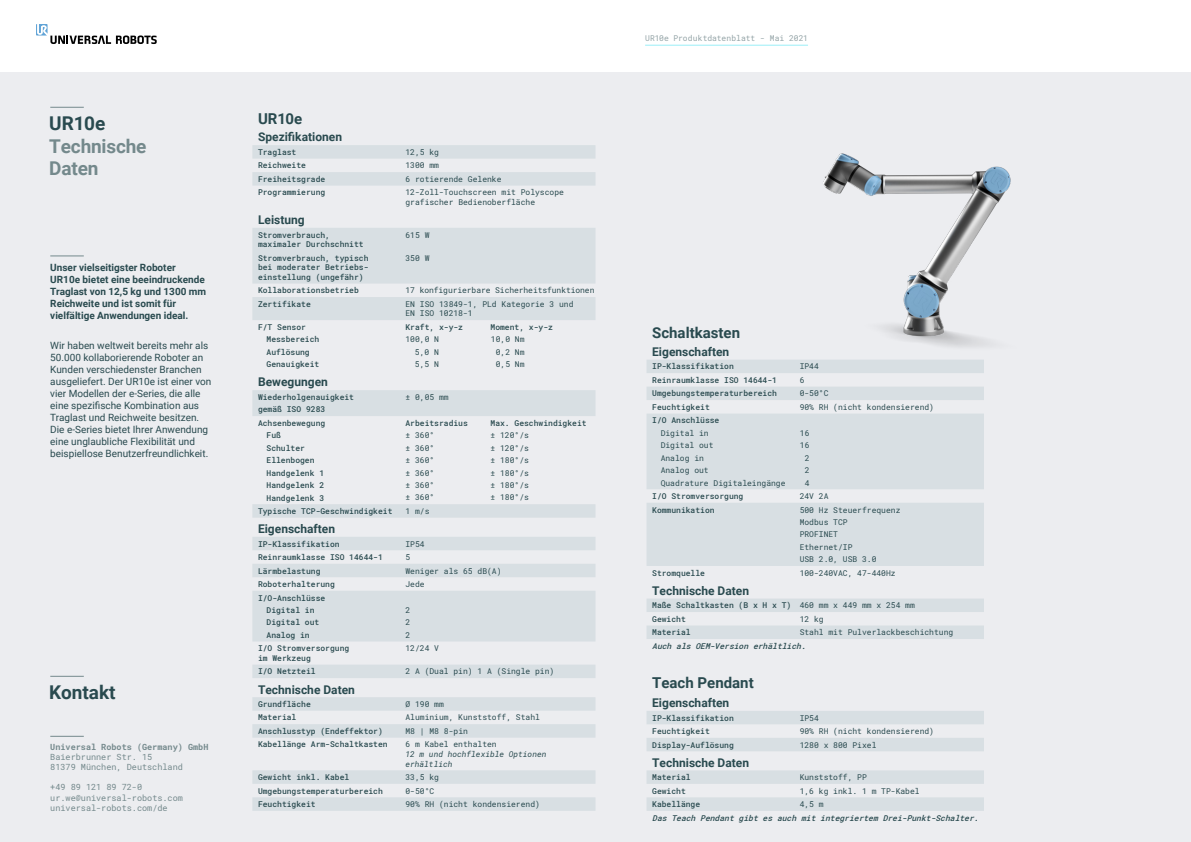
<style>
.page{position:relative;width:1191px;height:842px;background:#fff}
.page>*{position:absolute;margin:0;border:0;box-sizing:border-box;transform-origin:0 0}
.t1{font:700 19px/22.8px "Roboto";letter-spacing:-.01em;color:#74898c}
.t2{font:700 19px "Roboto";color:#294a4f}
.t3{font:700 15px "Roboto";color:#294a4f}
.t4{font:700 12px "Roboto";color:#294a4f}
.t5{font:10px/12px "Roboto";color:#294a4f}
.t6{font:700 10px/12px "Roboto";color:#294a4f}
.t7{font:8.5px/10.2px "Roboto Mono";color:#74898c}
.t8{font:700 8.5px "Roboto Mono";color:#74898c}
.t9{font:500 8px/12.4px "Roboto Mono";color:#294a4f}
.t10{font:8px/12.4px "Roboto Mono";color:#294a4f}
.t11{font:italic 500 8px "Roboto Mono";color:#294a4f}
.t12{font:italic 8px/9.6px "Roboto Mono";color:#294a4f}
.t13{font:8px "Roboto Mono";letter-spacing:-.005em;color:#94a4a7}
.s1{font-weight:400}
</style>
<div class="page">
<div style="left:0;top:72px;width:1191px;height:770px;background:#ecedf0"></div>
<svg style="left:36px;top:24px;width:121px;height:20px"></svg>
<hr style="left:50px;top:107px;width:34px;height:1px;background:#74898c">
<hr style="left:50px;top:256px;width:34px;height:1px;background:#74898c">
<svg style="left:252px;top:145px;width:343px;height:666px"></svg>
<hr style="left:645px;top:45px;width:163px;height:1px;background:#9beef7">
<img style="left:823px;top:153px;width:188px;height:194px">
<hr style="left:50px;top:676px;width:34px;height:1px;background:#74898c">
<hr style="left:50px;top:736px;width:34px;height:1px;background:#74898c">
<svg style="left:647px;top:360px;width:337px;height:451px;fill:#d8dfe3"></svg>
<h1 class="t2" style="left:49px;top:110px;width:58px">UR10e</h1>
<h1 class="t1" style="left:49px;top:134px;width:99px">Technische<br>Daten</h1>
<p class="t6" style="left:50px;top:261px;width:157px">Unser vielseitigster Roboter<br>UR10e bietet eine beeindruckende<br>Traglast von 12,5 kg und 1300 mm<br>Reichweite und ist somit für vielfältige Anwendungen ideal.</p>
<p class="t5" style="left:50px;top:339px;width:163px">Wir haben weltweit bereits mehr als 50.000 kollaborierende Roboter an Kunden verschiedenster Branchen ausgeliefert. Der UR10e ist einer von vier Modellen der e-Series, die alle eine spezifische Kombination aus Traglast und Reichweite besitzen.<br>Die e-Series bietet Ihrer Anwendung eine unglaubliche Flexibilität und beispiellose Benutzerfreundlichkeit.</p>
<h1 class="t2" style="left:49px;top:679px;width:68px">Kontakt</h1>
<p class="t8" style="left:50px;top:740px;width:160px">Universal Robots (Germany) GmbH</p>
<p class="t7" style="left:50px;top:751px;width:134px">Baierbrunner Str. 15<br>81379 München, Deutschland</p>
<p class="t7" style="left:50px;top:782px;width:134px">+49 89 121 89 72-0 ur.we@universal-robots.com universal-robots.com/de</p>
<h2 class="t3" style="left:258px;top:108px;width:46px">UR10e</h2>
<h3 class="t4" style="left:258px;top:129px;width:85px">Spezifikationen</h3>
<p class="t9" style="left:258px;top:146px;width:40px">Traglast</p>
<p class="t10" style="left:405px;top:146px;width:35px">12,5 kg</p>
<p class="t9" style="left:258px;top:159px;width:49px">Reichweite</p>
<p class="t10" style="left:405px;top:159px;width:35px">1300 mm</p>
<p class="t9" style="left:258px;top:173px;width:69px">Freiheitsgrade</p>
<p class="t10" style="left:405px;top:173px;width:98px">6 rotierende Gelenke</p>
<p class="t9" style="left:258px;top:186px;width:69px">Programmierung</p>
<p class="t10" style="left:405px;top:187px;width:160px;line-height:9.6px">12-Zoll-Touchscreen mit Polyscope grafischer Bedienoberfläche</p>
<h3 class="t4" style="left:258px;top:211px;width:48px">Leistung</h3>
<p class="t9" style="left:258px;top:230px;width:107px;line-height:9.6px">Stromverbrauch, maximaler Durchschnitt</p>
<p class="t10" style="left:405px;top:228px;width:25px">615 W</p>
<p class="t9" style="left:258px;top:253px;width:112px;line-height:9.6px;text-align:justify">Stromverbrauch, typisch bei moderater Betriebs&shy;einstellung (ungefähr)</p>
<p class="t10" style="left:405px;top:251px;width:25px">350 W</p>
<p class="t9" style="left:258px;top:284px;width:102px">Kollaborationsbetrieb</p>
<p class="t10" style="left:405px;top:284px;width:190px">17 konfigurierbare Sicherheitsfunktionen</p>
<p class="t9" style="left:258px;top:297px;width:54px">Zertifikate</p>
<p class="t10" style="left:405px;top:299px;width:170px;line-height:9.6px">EN ISO 13849-1, PLd Kategorie 3 und<br>EN ISO 10218-1</p>
<p class="t9" style="left:266px;top:321px;width:54px;text-indent:-9px">F/T Sensor<br>Messbereich<br>Auflösung<br>Genauigkeit</p>
<p class="t9" style="left:405px;top:321px;width:59px">Kraft, x-y-z</p>
<p class="t9" style="left:490px;top:321px;width:64px">Moment, x-y-z</p>
<p class="t10" style="left:491px;top:333px;width:35px;text-align:center">10,0 Nm<br>0,2 Nm<br>0,5 Nm</p>
<p class="t10" style="left:415px;top:333px;width:25px;text-align:justify;text-indent:-9px">100,0 N 5,0 N 5,5 N</p>
<h3 class="t4" style="left:258px;top:374px;width:71px">Bewegungen</h3>
<p class="t9" style="left:258px;top:391px;width:97px">Wiederholgenauigkeit gemäß ISO 9283</p>
<p class="t10" style="left:405px;top:391px;width:45px">± 0,05 mm</p>
<p class="t9" style="left:266px;top:417px;width:60px;text-indent:-9px">Achsenbewegung<br>Fuß<br>Schulter<br>Ellenbogen<br>Handgelenk 1<br>Handgelenk 2<br>Handgelenk 3</p>
<p class="t9" style="left:405px;top:416px;width:64px">Arbeitsradius</p>
<p class="t10" style="left:405px;top:429px;width:30px;text-align:justify">± 360° ± 360° ± 360° ± 360° ± 360° ± 360°</p>
<p class="t9" style="left:490px;top:416px;width:97px">Max. Geschwindigkeit</p>
<p class="t10" style="left:490px;top:429px;width:40px;text-align:justify">± 120°/s ± 120°/s ± 180°/s ± 180°/s ± 180°/s ± 180°/s</p>
<p class="t9" style="left:258px;top:505px;width:136px">Typische TCP-Geschwindigkeit</p>
<p class="t10" style="left:405px;top:505px;width:25px">1 m/s</p>
<h3 class="t4" style="left:258px;top:520px;width:79px">Eigenschaften</h3>
<p class="t9" style="left:258px;top:537px;width:83px">IP-Klassifikation</p>
<p class="t10" style="left:405px;top:537px;width:21px">IP54</p>
<p class="t9" style="left:258px;top:551px;width:126px">Reinraumklasse ISO 14644-1</p>
<p class="t10" style="left:405px;top:551px;width:6px">5</p>
<p class="t9" style="left:258px;top:564px;width:64px">Lärmbelastung</p>
<p class="t10" style="left:405px;top:564px;width:98px">Weniger als 65 dB(A)</p>
<p class="t9" style="left:258px;top:578px;width:78px">Roboterhalterung</p>
<p class="t10" style="left:405px;top:578px;width:21px">Jede</p>
<p class="t9" style="left:266px;top:591px;width:60px;text-indent:-9px">I/O-Anschlüsse<br>Digital in<br>Digital out<br>Analog in</p>
<p class="t10" style="left:405px;top:604px;width:6px;text-align:justify">2<br>2<br>2</p>
<p class="t9" style="left:258px;top:643px;width:93px;line-height:9.6px">I/O Stromversorgung im Werkzeug</p>
<p class="t10" style="left:405px;top:642px;width:35px">12/24 V</p>
<p class="t9" style="left:258px;top:665px;width:59px">I/O Netzteil</p>
<p class="t10" style="left:405px;top:665px;width:150px">2 A (Dual pin) 1 A (Single pin)</p>
<h3 class="t4" style="left:258px;top:681px;width:98px">Technische Daten</h3>
<p class="t9" style="left:258px;top:698px;width:54px">Grundfläche</p>
<p class="t10" style="left:405px;top:698px;width:40px">Ø 190 mm</p>
<p class="t9" style="left:258px;top:711px;width:40px">Material</p>
<p class="t10" style="left:405px;top:711px;width:136px">Aluminium, Kunststoff, Stahl</p>
<p class="t9" style="left:258px;top:725px;width:126px">Anschlusstyp (Endeffektor)</p>
<p class="t10" style="left:405px;top:725px;width:64px">M8 | M8 8-pin</p>
<p class="t9" style="left:258px;top:738px;width:131px">Kabellänge Arm-Schaltkasten</p>
<p class="t10" style="left:405px;top:738px;width:93px">6 m Kabel enthalten</p>
<p class="t12" style="left:405px;top:749px;width:142px">12 m und hochflexible Optionen erhältlich</p>
<p class="t9" style="left:258px;top:771px;width:93px">Gewicht inkl. Kabel</p>
<p class="t10" style="left:405px;top:771px;width:35px">33,5 kg</p>
<p class="t9" style="left:258px;top:784px;width:126px">Umgebungstemperaturbereich</p>
<p class="t10" style="left:405px;top:784px;width:30px">0-50°C</p>
<p class="t9" style="left:258px;top:798px;width:59px">Feuchtigkeit</p>
<p class="t10" style="left:405px;top:798px;width:136px">90% RH (nicht kondensierend)</p>
<p class="t13" style="left:645px;top:33px;width:164px">UR10e Produktdatenblatt - Mai 2021</p>
<h2 class="t3" style="left:652px;top:322px;width:89px">Schaltkasten</h2>
<h3 class="t4" style="left:652px;top:343px;width:79px">Eigenschaften</h3>
<p class="t9" style="left:652px;top:360px;width:83px">IP-Klassifikation</p>
<p class="t10" style="left:799px;top:360px;width:21px">IP44</p>
<p class="t9" style="left:652px;top:374px;width:126px">Reinraumklasse ISO 14644-1</p>
<p class="t10" style="left:799px;top:374px;width:6px">6</p>
<p class="t9" style="left:652px;top:387px;width:126px">Umgebungstemperaturbereich</p>
<p class="t10" style="left:799px;top:387px;width:30px">0-50°C</p>
<p class="t9" style="left:652px;top:401px;width:59px">Feuchtigkeit</p>
<p class="t10" style="left:799px;top:401px;width:136px">90% RH (nicht kondensierend)</p>
<p class="t9" style="left:652px;top:414px;width:69px">I/O Anschlüsse</p>
<p class="t10" style="left:660px;top:426px;width:126px">Digital in<br>Digital out<br>Analog in<br>Analog out<br>Quadrature Digitaleingänge</p>
<p class="t10" style="left:800px;top:426px;width:11px;text-align:right">16<br>16<br>2<br>2<br>4</p>
<p class="t9" style="left:652px;top:490px;width:93px">I/O Stromversorgung</p>
<p class="t10" style="left:799px;top:490px;width:30px">24V 2A</p>
<p class="t9" style="left:652px;top:503px;width:64px">Kommunikation</p>
<p class="t10" style="left:799px;top:503px;width:102px">500 Hz Steuerfrequenz<br>Modbus TCP<br>PROFINET<br>Ethernet/IP<br>USB 2.0, USB 3.0</p>
<p class="t9" style="left:652px;top:566px;width:54px">Stromquelle</p>
<p class="t10" style="left:799px;top:566px;width:98px">100-240VAC, 47-440Hz</p>
<h3 class="t4" style="left:652px;top:582px;width:98px">Technische Daten</h3>
<p class="t9" style="left:652px;top:598px;width:264px;line-height:13.5px">Maße Schaltkasten (B x H x T) <span class="s1">460 mm x 449 mm x 254 mm<br></span>Gewicht</p>
<p class="t10" style="left:799px;top:612px;width:25px">12 kg</p>
<p class="t9" style="left:652px;top:626px;width:40px">Material</p>
<p class="t10" style="left:799px;top:626px;width:155px">Stahl mit Pulverlackbeschichtung</p>
<p class="t11" style="left:652px;top:640px;width:158px">Auch als OEM-Version erhältlich.</p>
<h2 class="t3" style="left:652px;top:672px;width:103px">Teach Pendant</h2>
<h3 class="t4" style="left:652px;top:694px;width:79px">Eigenschaften</h3>
<p class="t9" style="left:652px;top:711px;width:83px">IP-Klassifikation</p>
<p class="t10" style="left:799px;top:711px;width:21px">IP54</p>
<p class="t9" style="left:652px;top:725px;width:59px">Feuchtigkeit</p>
<p class="t10" style="left:799px;top:725px;width:136px">90% RH (nicht kondensierend)</p>
<p class="t9" style="left:652px;top:738px;width:83px">Display-Auflösung</p>
<p class="t10" style="left:799px;top:738px;width:78px">1280 x 800 Pixel</p>
<h3 class="t4" style="left:652px;top:754px;width:98px">Technische Daten</h3>
<p class="t9" style="left:652px;top:771px;width:40px">Material</p>
<p class="t10" style="left:799px;top:771px;width:69px">Kunststoff, PP</p>
<p class="t9" style="left:652px;top:784px;width:35px">Gewicht</p>
<p class="t10" style="left:799px;top:784px;width:122px">1,6 kg inkl. 1 m TP-Kabel</p>
<p class="t9" style="left:652px;top:798px;width:49px">Kabellänge</p>
<p class="t10" style="left:799px;top:798px;width:25px">4,5 m</p>
<p class="t11" style="left:652px;top:812px;width:331px">Das Teach Pendant gibt es auch mit integriertem Drei-Punkt-Schalter.</p>
</div>
